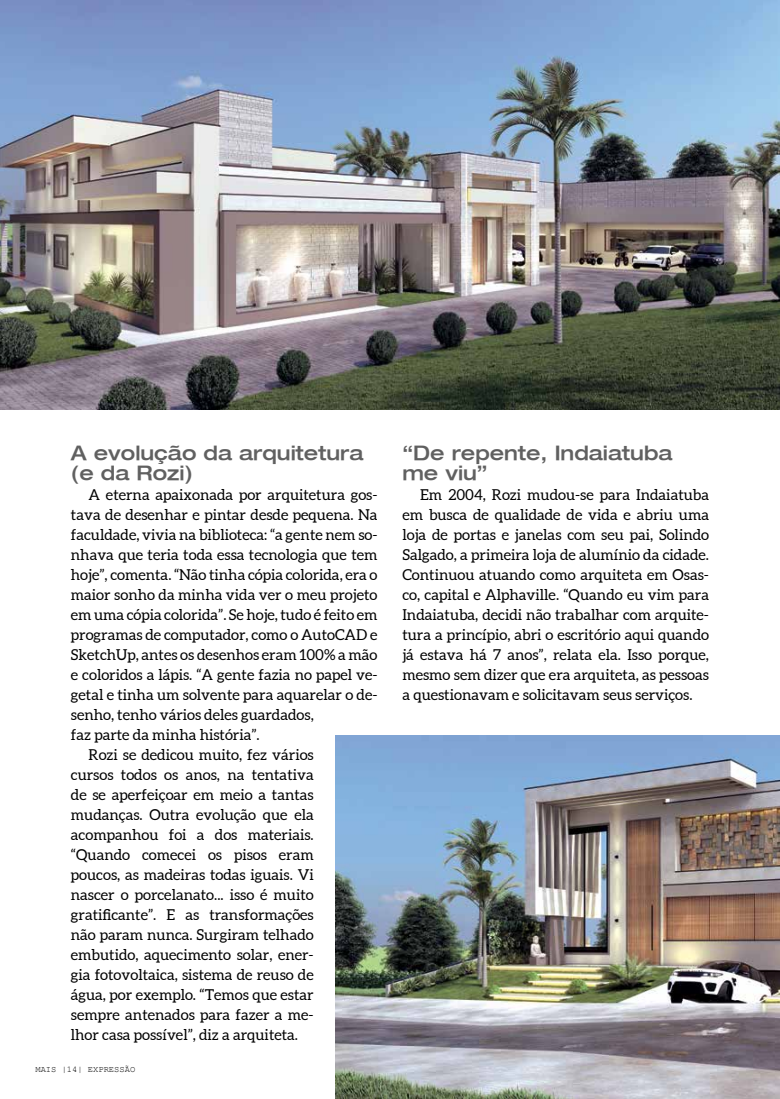
<style>
.page{position:relative;width:780px;height:1099px;background:#fff}
.page>*{position:absolute;margin:0;border:0;box-sizing:border-box;transform-origin:0 0}
.t1{font:500 expanded 20px/20px "Helvetica Neue LT";color:#606060}
.t2{font:15px/20px "Aleo";color:#000;text-align:justify}
.t3{font:8.75px "Courier New";color:#000}
</style>
<div class="page">
<img style="left:0;top:0;width:780px;height:409px">
<img style="left:335px;top:735px;width:445px;height:363px">
<h1 class="t1" style="left:71px;top:442px;width:294px">A evolução da arquitetura (e da Rozi)</h1>
<p class="t2" style="left:89px;top:485px;width:290px">A eterna apaixonada por arquitetura gos-</p>
<p class="t2" style="left:71px;top:505px;width:308px">tava de desenhar e pintar desde pequena. Na</p>
<p class="t2" style="left:71px;top:525px;width:308px">faculdade, vivia na biblioteca: “a gente nem so-</p>
<p class="t2" style="left:71px;top:545px;width:308px">nhava que teria toda essa tecnologia que tem</p>
<p class="t2" style="left:71px;top:565px;width:308px">hoje”, comenta. “Não tinha cópia colorida, era o</p>
<p class="t2" style="left:71px;top:585px;width:308px">maior sonho da minha vida ver o meu projeto</p>
<p class="t2" style="left:71px;top:605px;width:308px">em uma cópia colorida”. Se hoje, tudo é feito em</p>
<p class="t2" style="left:71px;top:625px;width:308px">programas de computador, como o AutoCAD e</p>
<p class="t2" style="left:71px;top:645px;width:308px">SketchUp, antes os desenhos eram 100% a mão</p>
<p class="t2" style="left:71px;top:665px;width:308px">e coloridos a lápis. “A gente fazia no papel ve-</p>
<p class="t2" style="left:71px;top:685px;width:308px">getal e tinha um solvente para aquarelar o de-</p>
<p class="t2" style="left:71px;top:705px;width:244px">senho, tenho vários deles guardados,</p>
<p class="t2" style="left:71px;top:725px;width:190px">faz parte da minha história”.</p>
<p class="t2" style="left:89px;top:745px;width:226px">Rozi se dedicou muito, fez vários</p>
<p class="t2" style="left:71px;top:765px;width:244px">cursos todos os anos, na tentativa</p>
<p class="t2" style="left:71px;top:785px;width:244px">de se aperfeiçoar em meio a tantas</p>
<p class="t2" style="left:71px;top:805px;width:244px">mudanças. Outra evolução que ela</p>
<p class="t2" style="left:71px;top:825px;width:244px">acompanhou foi a dos materiais.</p>
<p class="t2" style="left:71px;top:845px;width:244px">“Quando comecei os pisos eram</p>
<p class="t2" style="left:71px;top:865px;width:244px">poucos, as madeiras todas iguais. Vi</p>
<p class="t2" style="left:71px;top:885px;width:244px">nascer o porcelanato... isso é muito</p>
<p class="t2" style="left:71px;top:905px;width:244px">gratificante”. E as transformações</p>
<p class="t2" style="left:71px;top:925px;width:244px">não param nunca. Surgiram telhado</p>
<p class="t2" style="left:71px;top:945px;width:244px">embutido, aquecimento solar, ener-</p>
<p class="t2" style="left:71px;top:965px;width:244px">gia fotovoltaica, sistema de reuso de</p>
<p class="t2" style="left:71px;top:985px;width:244px">água, por exemplo. “Temos que estar</p>
<p class="t2" style="left:71px;top:1005px;width:244px">sempre antenados para fazer a me-</p>
<p class="t2" style="left:71px;top:1025px;width:229px">lhor casa possível”, diz a arquiteta.</p>
<p class="t3" style="left:35px;top:1063px;width:101px">MAIS |14| EXPRESSÃO</p>
<h1 class="t1" style="left:402px;top:442px;width:271px">“De repente, Indaiatuba me viu”</h1>
<p class="t2" style="left:402px;top:485px;width:308px;text-indent:18px">Em 2004, Rozi mudou-se para Indaiatuba em busca de qualidade de vida e abriu uma loja de portas e janelas com seu pai, Solindo Salgado, a primeira loja de alumínio da cidade.<br>Continuou atuando como arquiteta em Osas&shy;co, capital e Alphaville. “Quando eu vim para Indaiatuba, decidi não trabalhar com arquite&shy;tura a princípio, abri o escritório aqui quando já estava há 7 anos”, relata ela. Isso porque, mesmo sem dizer que era arquiteta, as pessoas a questionavam e solicitavam seus serviços.</p>
</div>
